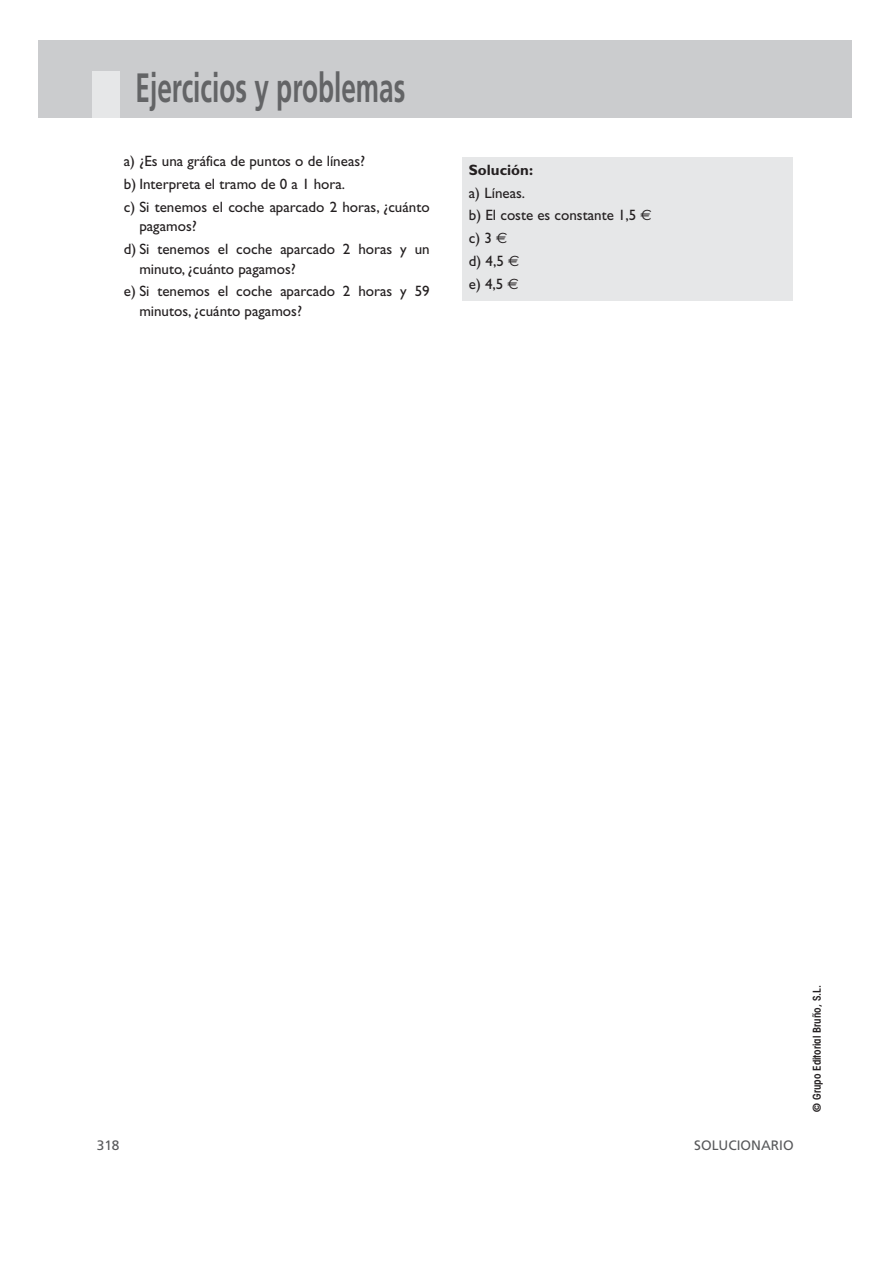
<style>
.page{position:relative;width:893px;height:1263px;background:#fff}
.page>*{position:absolute;margin:0;border:0;box-sizing:border-box;transform-origin:0 0}
.t1{font:700 40.95px "Frutiger";color:#636466;scale:.64 1}
.t2{font:15px/23px "Gill Sans";color:#231f20}
.t3{font:700 15px "Gill Sans";color:#231f20}
.t4{font:13.65px "Frutiger";color:#58595b}
.t5{font:600 condensed 10.95px "Avant Garde";color:#231f20}
.s1{font-family:"Euro Sans"}
</style>
<div class="page">
<div style="left:39px;top:40px;width:812px;height:77px;background:#cbccce"></div>
<div style="left:93px;top:71px;width:27px;height:46px;background:#e6e7e8"></div>
<div style="left:462px;top:157px;width:330px;height:144px;background:#e6e7e8"></div>
<h1 class="t1" style="left:135px;top:71px;width:423px">Ejercicios y problemas</h1>
<p class="t2" style="left:124px;top:151px;width:307px">a) ¿Es una gráfica de puntos o de líneas?<br>b) Interpreta el tramo de 0 a 1 hora.<br>c) Si tenemos el coche aparcado 2 horas, ¿cuánto</p>
<p class="t2" style="left:124px;top:217px;width:307px;text-indent:15px">pagamos?<br>d) Si tenemos el coche aparcado 2 horas y un</p>
<p class="t2" style="left:124px;top:259px;width:307px;text-indent:15px">minuto, ¿cuánto pagamos?<br>e) Si tenemos el coche aparcado 2 horas y 59</p>
<p class="t2" style="left:139px;top:301px;width:164px">minutos, ¿cuánto pagamos?</p>
<p class="t3" style="left:469px;top:164px;width:66px">Solución:</p>
<p class="t2" style="left:469px;top:183px;width:184px">a) Líneas.<br>b) El coste es constante 1,5 <span class="s1">€ </span>c) 3 <span class="s1">€<br></span>d) 4,5 <span class="s1">€<br></span>e) 4,5 <span class="s1">€</span></p>
<p class="t4" style="left:97px;top:1140px;width:24px">318</p>
<p class="t4" style="left:694px;top:1140px;width:101px">SOLUCIONARIO</p>
<p class="t5" style="left:813px;top:1112px;width:129px;rotate:-90deg">© Grupo Editorial Bruño, S.L.</p>
</div>
